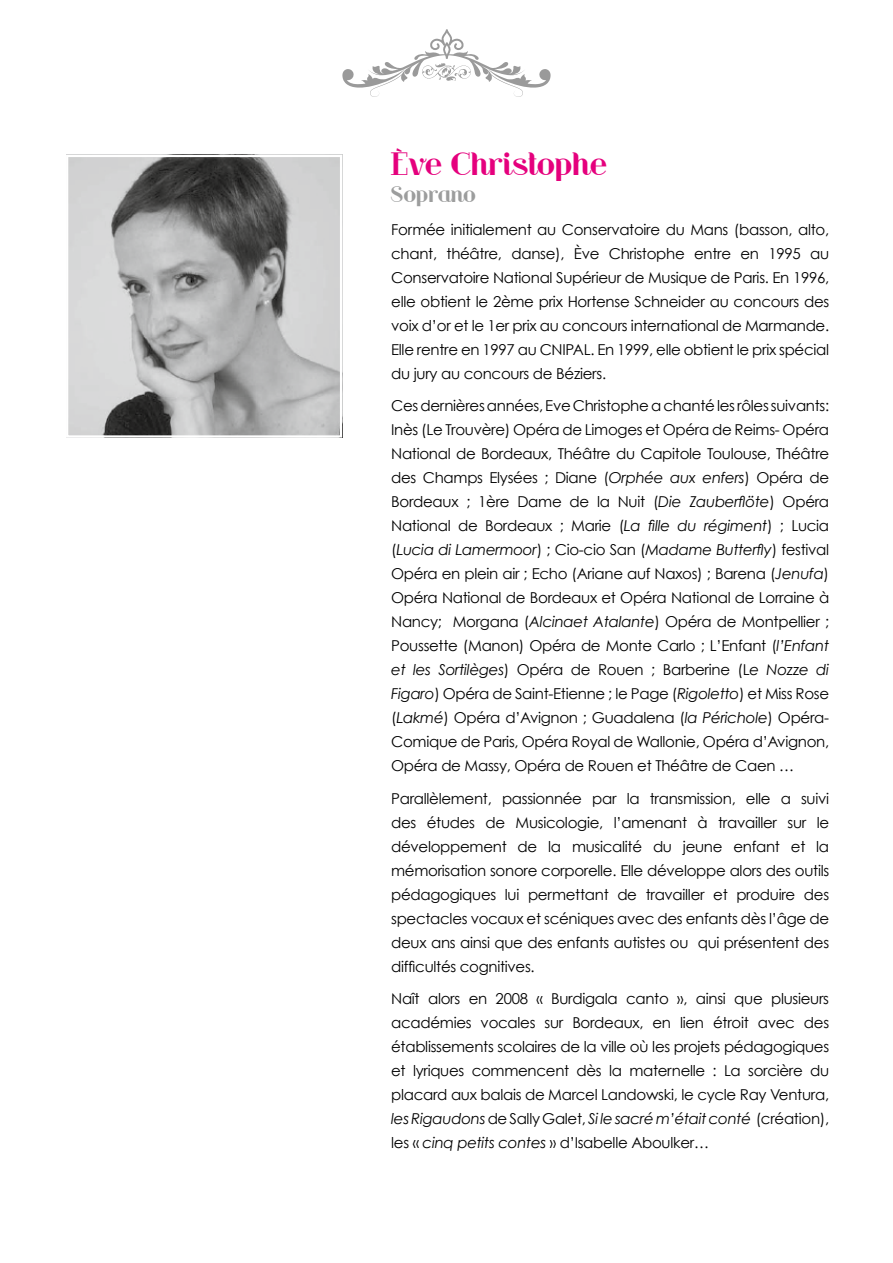
<style>
.page{position:relative;width:893px;height:1263px;background:#fff}
.page>*{position:absolute;margin:0;border:0;box-sizing:border-box;transform-origin:0 0}
.t1{font:30px "Riot Squad";letter-spacing:.04em;color:#e5007d}
.t2{font:21px "Riot Squad";letter-spacing:.035em;color:#9c9d9d}
.t3{font:15px/24px "Century Gothic";letter-spacing:-.02em;color:#000;text-align:justify}
.s1{font-style:italic}
</style>
<div class="page">
<svg style="left:342px;top:29px;width:209px;height:68px"></svg>
<svg style="left:66px;top:154px;width:277px;height:284px;background:#a7a8a8"></svg>
<div style="left:66px;top:155px;width:276px;height:283px;border:2px solid #fff"></div>
<h1 class="t1" style="left:391px;top:148px;width:217px">Ève Christophe</h1>
<h2 class="t2" style="left:391px;top:183px;width:86px">Soprano</h2>
<p class="t3" style="left:391px;top:217px;width:440px">Formée initialement au Conservatoire du Mans (basson, alto, chant, théâtre, danse), Ève Christophe entre en 1995 au Conservatoire National Supérieur de Musique de Paris. En 1996, elle obtient le 2ème prix Hortense Schneider au concours des voix d’or et le 1er prix au concours international de Marmande.<br>Elle rentre en 1997 au CNIPAL. En 1999, elle obtient le prix spécial du jury au concours de Béziers.</p>
<p class="t3" style="left:391px;top:394px;width:440px">Ces dernières années, Eve Christophe a chanté les rôles suivants:<br>Inès (Le Trouvère) Opéra de Limoges et Opéra de Reims- Opéra National de Bordeaux, Théâtre du Capitole Toulouse, Théâtre des Champs Elysées ; Diane (<span class="s1">Orphée aux enfers</span>) Opéra de Bordeaux ; 1ère Dame de la Nuit (<span class="s1">Die Zauberflöte</span>) Opéra National de Bordeaux ; Marie (<span class="s1">La fille du régiment</span>) ; Lucia (<span class="s1">Lucia di Lamermoor</span>) ; Cio-cio San (<span class="s1">Madame Butterfly</span>) festival Opéra en plein air ; Echo (Ariane auf Naxos) ; Barena (<span class="s1">Jenufa</span>)<br>Opéra National de Bordeaux et Opéra National de Lorraine à Nancy; Morgana (<span class="s1">Alcinaet Atalante</span>) Opéra de Montpellier ; Poussette (Manon) Opéra de Monte Carlo ; L’Enfant (<span class="s1">l’Enfant et les Sortilèges</span>) Opéra de Rouen ; Barberine (L<span class="s1">e Nozze di Figaro</span>) Opéra de Saint-Etienne ; le Page (<span class="s1">Rigoletto</span>) et Miss Rose (<span class="s1">Lakmé</span>) Opéra d’Avignon ; Guadalena (<span class="s1">la Périchole</span>) Opéra-Comique de Paris, Opéra Royal de Wallonie, Opéra d’Avignon, Opéra de Massy, Opéra de Rouen et Théâtre de Caen …</p>
<p class="t3" style="left:391px;top:786px;width:439px">Parallèlement, passionnée par la transmission, elle a suivi des études de Musicologie, l’amenant à travailler sur le développement de la musicalité du jeune enfant et la mémorisation sonore corporelle. Elle développe alors des outils pédagogiques lui permettant de travailler et produire des spectacles vocaux et scéniques avec des enfants dès l’âge de deux ans ainsi que des enfants autistes ou qui présentent des difficultés cognitives.</p>
<p class="t3" style="left:391px;top:987px;width:439px">Naît alors en 2008 « Burdigala canto », ainsi que plusieurs académies vocales sur Bordeaux, en lien étroit avec des établissements scolaires de la ville où les projets pédagogiques et lyriques commencent dès la maternelle : La sorcière du placard aux balais de Marcel Landowski, le cycle Ray Ventura, <span class="s1">les Rigaudons</span> de Sally Galet, <span class="s1">Si le sacré m’était conté</span> (création), les « <span class="s1">cinq petits contes</span> » d’Isabelle Aboulker…</p>
</div>
